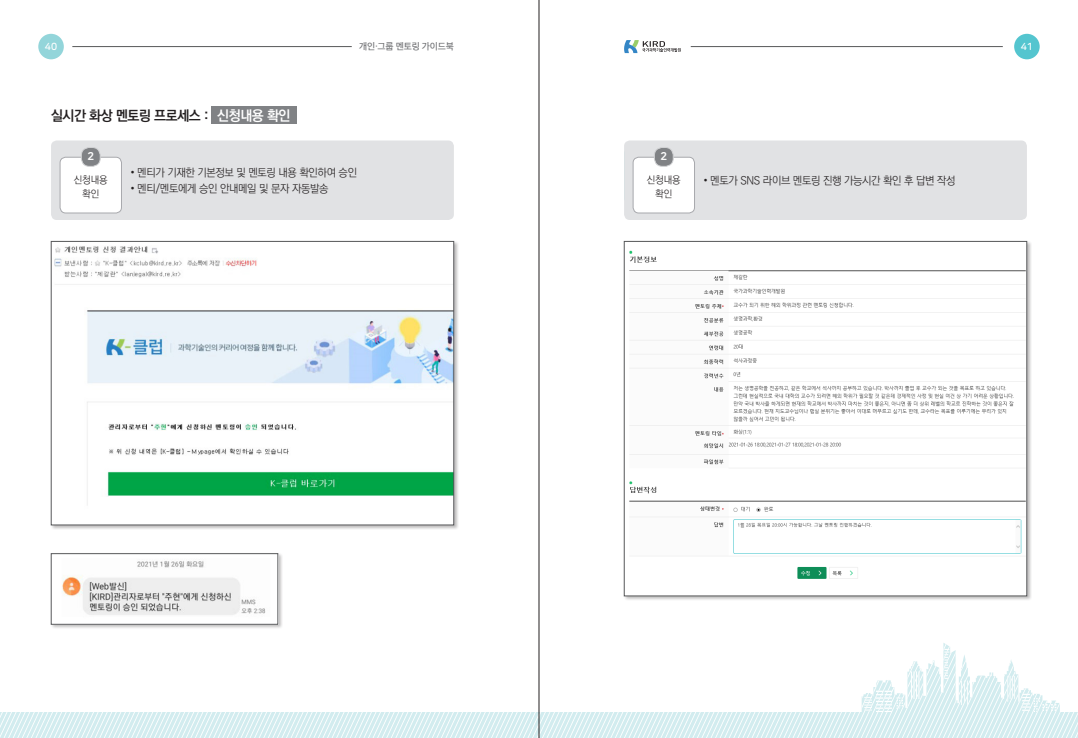
<style>
.page{position:relative;width:1078px;height:738px;background:#fff}
.page>*{position:absolute;margin:0;border:0;box-sizing:border-box;transform-origin:0 0}
.t1{font:14px "Ko Pub Dotum PB";letter-spacing:-.03em;color:#231f20}
.t2{font:11px "Ko Pub Dotum PL";letter-spacing:-.03em;color:#231f20}
.t3{font:11px "Nanum Square Round OTFEB";color:#fff}
.t4{font:10px/14px "Ko Pub Dotum PL";letter-spacing:-.01em;color:#231f20;text-align:center}
.t5{font:10px "Nanum Square Round OTFB";color:#fff}
.t6{font:9px "SD Gothic Neoa e Md";letter-spacing:-.02em;color:#6c6d70}
.s1{color:#fff}
</style>
<div class="page">
<svg style="left:0;top:642px;width:1077px;height:95px"></svg>
<div style="left:211px;top:107px;width:86px;height:17px;background:#808285"></div>
<div style="left:51px;top:140px;width:403px;height:80px;background:#e1e2e4;border-radius:6px"></div>
<div style="left:624px;top:140px;width:402px;height:80px;background:#e1e2e4;border-radius:6px"></div>
<div style="left:50px;top:240px;width:408px;height:289px;background:#231f20;opacity:.3"></div>
<div style="left:51px;top:241px;width:402px;height:283px;background:#fff"></div>
<img style="left:54px;top:246px;width:398px;height:259px">
<div style="left:51px;top:241px;width:403px;height:283px;border:1px solid #57585a"></div>
<div style="left:50px;top:552px;width:233px;height:77px;background:#231f20;opacity:.3"></div>
<img style="left:53px;top:555px;width:223px;height:67px">
<div style="left:51px;top:553px;width:227px;height:71px;border:1px solid #57585a"></div>
<div style="left:622px;top:240px;width:409px;height:360px;background:#231f20;opacity:.3"></div>
<div style="left:624px;top:241px;width:402px;height:354px;background:#fff"></div>
<img style="left:629px;top:250px;width:395px;height:329px">
<div style="left:624px;top:241px;width:402px;height:354px;border:1px solid #57585a"></div>
<div style="left:633px;top:157px;width:61px;height:56px;background:#fff;border-radius:6px"></div>
<div style="left:632px;top:157px;width:62px;height:56px;border:1px solid #a8a9ad;border-radius:6px"></div>
<div style="left:654px;top:147px;width:19px;height:19px;background:#808285;border-radius:8px"></div>
<div style="left:653px;top:147px;width:20px;height:20px;border:1px solid #d1d2d4;border-radius:8px"></div>
<div style="left:60px;top:157px;width:61px;height:56px;background:#fff;border-radius:6px"></div>
<div style="left:60px;top:157px;width:62px;height:56px;border:1px solid #a8a9ad;border-radius:6px"></div>
<div style="left:81px;top:147px;width:19px;height:19px;background:#808285;border-radius:8px"></div>
<div style="left:81px;top:147px;width:20px;height:20px;border:1px solid #d1d2d4;border-radius:8px"></div>
<hr style="left:72px;top:46px;width:279px;height:1px;background:#57585a">
<hr style="left:690px;top:46px;width:312px;height:1px;background:#57585a">
<div style="left:38px;top:34px;width:26px;height:25px;background:#93d5da;border-radius:50%"></div>
<svg style="left:624px;top:40px;width:56px;height:13px"></svg>
<div style="left:1013px;top:34px;width:26px;height:25px;background:#54c5cf;border-radius:50%"></div>
<hr style="left:538px;top:0;width:1px;height:737px;background:#231f20">
<p class="t5" style="left:45px;top:41px;width:14px">40</p>
<p class="t6" style="left:359px;top:42px;width:96px">개인·그룹 멘토링 가이드북</p>
<p class="t5" style="left:1020px;top:41px;width:14px">41</p>
<p class="t1" style="left:51px;top:109px;width:241px">실시간 화상 멘토링 프로세스 : <span class="s1">신청내용 확인</span></p>
<p class="t3" style="left:87px;top:150px;width:8px">2</p>
<p class="t3" style="left:660px;top:150px;width:8px">2</p>
<p class="t4" style="left:74px;top:173px;width:35px">신청내용 확인</p>
<p class="t2" style="left:130px;top:166px;width:228px">• 멘티가 기재한 기본정보 및 멘토링 내용 확인하여 승인</p>
<p class="t2" style="left:130px;top:182px;width:200px">• 멘티/멘토에게 승인 안내메일 및 문자 자동발송</p>
<p class="t4" style="left:635px;top:170px;width:35px">신청내용 확인</p>
<p class="t4" style="left:646px;top:173px;width:35px">신청내용</p>
<p class="t2" style="left:703px;top:174px;width:253px">• 멘토가 SNS 라이브 멘토링 진행 가능시간 확인 후 답변 작성</p>
<p class="t4" style="left:655px;top:187px;width:18px">확인</p>
</div>
